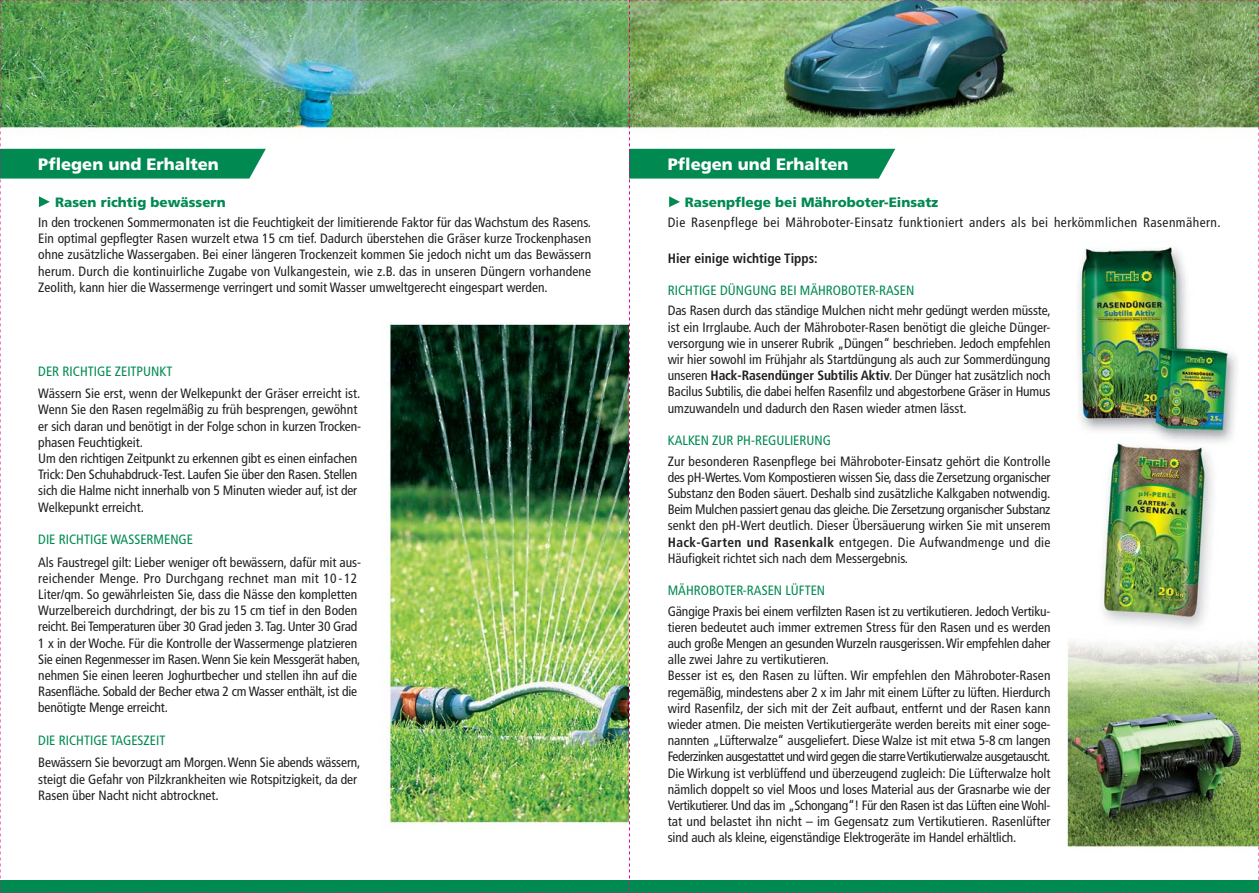
<style>
.page{position:relative;width:1259px;height:893px;background:#fff}
.page>*{position:absolute;margin:0;border:0;box-sizing:border-box;transform-origin:0 0}
.t1{font:900 16.5px "Frutiger LT Std";color:#fff}
.t2{font:condensed 13.5px/16.2px "Frutiger LT Std";letter-spacing:-.005em;color:#231f20}
.t3{font:condensed 13.5px "Frutiger LT Std";color:#008a52}
.t4{font:condensed 13.5px "Frutiger LT Std";letter-spacing:.03em;color:#231f20}
.t5{font:900 13.5px "Frutiger LT Std";color:#008a52}
.t6{font:700 condensed 13.5px "Frutiger LT Std";color:#231f20}
.s1{font-weight:700}
</style>
<div class="page">
<img style="left:2px;top:2px;width:1255px;height:846px">
<div style="left:0;top:880px;width:629px;height:13px;background:#008a52"></div>
<div style="left:2px;top:149px;width:264px;height:30px;background:#008a52"></div>
<svg style="left:39px;top:196px;width:11px;height:11px"></svg>
<div style="left:629px;top:880px;width:630px;height:13px;background:#008a52"></div>
<div style="left:631px;top:149px;width:264px;height:30px;background:#008a52"></div>
<svg style="left:669px;top:196px;width:11px;height:11px"></svg>
<p class="t1" style="left:38px;top:157px;width:182px">Pflegen und Erhalten</p>
<p class="t5" style="left:55px;top:196px;width:172px">Rasen richtig bewässern</p>
<p class="t2" style="left:38px;top:215px;width:554px;text-align:justify">In den trockenen Sommermonaten ist die Feuchtigkeit der limitierende Faktor für das Wachstum des Rasens.<br>Ein optimal gepflegter Rasen wurzelt etwa 15 cm tief. Dadurch überstehen die Gräser kurze Trockenphasen ohne zusätzliche Wassergaben. Bei einer längeren Trockenzeit kommen Sie jedoch nicht um das Bewässern herum. Durch die kontinuirliche Zugabe von Vulkangestein, wie z.B. das in unseren Düngern vorhandene Zeolith, kann hier die Wassermenge verringert und somit Wasser umweltgerecht eingespart werden.</p>
<p class="t3" style="left:38px;top:365px;width:136px">DER RICHTIGE ZEITPUNKT</p>
<p class="t2" style="left:38px;top:386px;width:324px">Wässern Sie erst, wenn der Welkepunkt der Gräser erreicht ist.<br>Wenn Sie den Rasen regelmäßig zu früh besprengen, gewöhnt er sich daran und benötigt in der Folge schon in kurzen Trocken&shy;phasen Feuchtigkeit.<br>Um den richtigen Zeitpunkt zu erkennen gibt es einen einfachen Trick: Den Schuhabdruck-Test. Laufen Sie über den Rasen. Stellen sich die Halme nicht innerhalb von 5 Minuten wieder auf, ist der Welkepunkt erreicht.</p>
<p class="t3" style="left:38px;top:533px;width:156px">DIE RICHTIGE WASSERMENGE</p>
<p class="t2" style="left:38px;top:554px;width:324px">Als Faustregel gilt: Lieber weniger oft bewässern, dafür mit aus&shy;reichender Menge. Pro Durchgang rechnet man mit 10-12<br>Liter/qm. So gewährleisten Sie, dass die Nässe den kompletten Wurzelbereich durchdringt, der bis zu 15 cm tief in den Boden reicht. Bei Temperaturen über 30 Grad jeden 3. Tag. Unter 30 Grad 1 x in der Woche. Für die Kontrolle der Wassermenge platzieren Sie einen Regenmesser im Rasen. Wenn Sie kein Messgerät haben, nehmen Sie einen leeren Joghurtbecher und stellen ihn auf die Rasenfläche. Sobald der Becher etwa 2 cm Wasser enthält, ist die benötigte Menge erreicht.</p>
<p class="t3" style="left:38px;top:734px;width:129px">DIE RICHTIGE TAGESZEIT</p>
<p class="t2" style="left:38px;top:755px;width:324px">Bewässern Sie bevorzugt am Morgen. Wenn Sie abends wässern, steigt die Gefahr von Pilzkrankheiten wie Rotspitzigkeit, da der<br>Rasen über Nacht nicht abtrocknet.</p>
<p class="t1" style="left:668px;top:157px;width:182px">Pflegen und Erhalten</p>
<p class="t5" style="left:685px;top:196px;width:255px">Rasenpflege bei Mähroboter-Einsatz</p>
<p class="t4" style="left:668px;top:217px;width:554px">Die Rasenpflege bei Mähroboter-Einsatz funktioniert anders als bei herkömmlichen Rasenmähern.</p>
<p class="t6" style="left:668px;top:252px;width:151px">Hier einige wichtige Tipps:</p>
<p class="t3" style="left:668px;top:285px;width:248px">RICHTIGE DÜNGUNG BEI MÄHROBOTER-RASEN</p>
<p class="t2" style="left:668px;top:303px;width:384px;text-align:justify">Das Rasen durch das ständige Mulchen nicht mehr gedüngt werden müsste, ist ein Irrglaube. Auch der Mähroboter-Rasen benötigt die gleiche Dünger&shy;versorgung wie in unserer Rubrik „Düngen“ beschrieben. Jedoch empfehlen wir hier sowohl im Frühjahr als Startdüngung als auch zur Sommerdüngung unseren <span class="s1">Hack-Rasendünger Subtilis Aktiv</span>. Der Dünger hat zusätzlich noch Bacilus Subtilis, die dabei helfen Rasenfilz und abgestorbene Gräser in Humus umzuwandeln und dadurch den Rasen wieder atmen lässt.</p>
<p class="t3" style="left:668px;top:435px;width:165px">KALKEN ZUR PH-REGULIERUNG</p>
<p class="t2" style="left:668px;top:453px;width:384px;text-align:justify">Zur besonderen Rasenpflege bei Mähroboter-Einsatz gehört die Kontrolle des pH-Wertes. Vom Kompostieren wissen Sie, dass die Zersetzung organischer Substanz den Boden säuert. Deshalb sind zusätzliche Kalkgaben notwendig.<br>Beim Mulchen passiert genau das gleiche. Die Zersetzung organischer Substanz senkt den pH-Wert deutlich. Dieser Übersäuerung wirken Sie mit unserem <span class="s1">Hack-Garten und Rasenkalk</span> entgegen. Die Aufwandmenge und die Häufigkeit richtet sich nach dem Messergebnis.</p>
<p class="t3" style="left:668px;top:585px;width:159px">MÄHROBOTER-RASEN LÜFTEN</p>
<p class="t2" style="left:668px;top:603px;width:384px">Gängige Praxis bei einem verfilzten Rasen ist zu vertikutieren. Jedoch Vertiku&shy;tieren bedeutet auch immer extremen Stress für den Rasen und es werden auch große Mengen an gesunden Wurzeln rausgerissen. Wir empfehlen daher alle zwei Jahre zu vertikutieren.<br>Besser ist es, den Rasen zu lüften. Wir empfehlen den Mähroboter-Rasen regemäßig, mindestens aber 2 x im Jahr mit einem Lüfter zu lüften. Hierdurch wird Rasenfilz, der sich mit der Zeit aufbaut, entfernt und der Rasen kann wieder atmen. Die meisten Vertikutiergeräte werden bereits mit einer soge&shy;nannten „Lüfterwalze“ ausgeliefert. Diese Walze ist mit etwa 5-8 cm langen Federzinken ausgestattet und wird gegen die starre Vertikutierwalze ausgetauscht.<br>Die Wirkung ist verblüffend und überzeugend zugleich: Die Lüfterwalze holt nämlich doppelt so viel Moos und loses Material aus der Grasnarbe wie der Vertikutierer. Und das im „Schongang“! Für den Rasen ist das Lüften eine Wohl&shy;tat und belastet ihn nicht – im Gegensatz zum Vertikutieren. Rasenlüfter sind auch als kleine, eigenständige Elektrogeräte im Handel erhältlich.</p>
</div>
